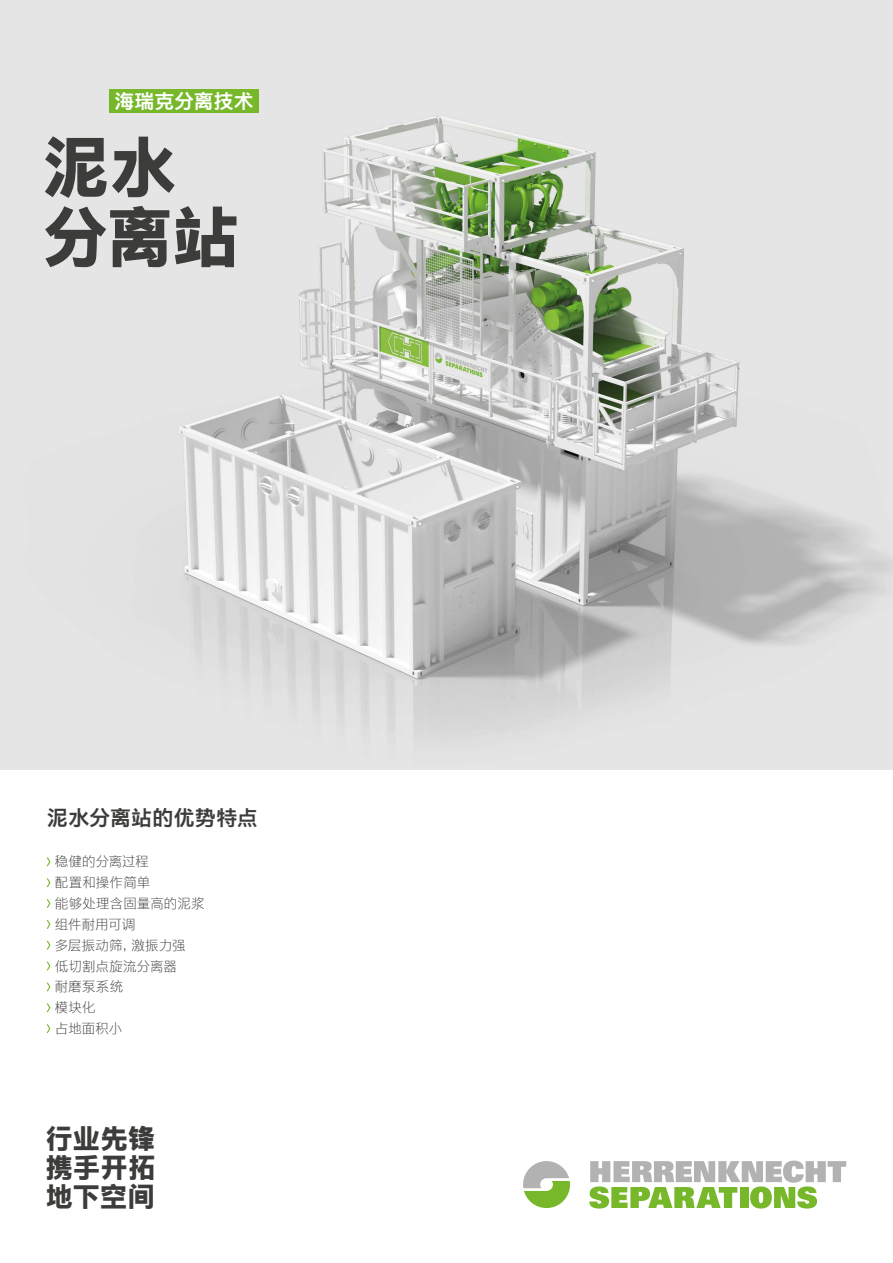
<style>
.page{position:relative;width:893px;height:1263px;background:#fff}
.page>*{position:absolute;margin:0;border:0;box-sizing:border-box;transform-origin:0 0}
.t1{font:66px/69.9px "M Ying Hei PRC W8";color:#3c3c3b}
.t2{font:27px/28.7px "M Ying Hei PRC W8";letter-spacing:.02em;color:#3c3c3b;text-align:justify}
.t3{font:21px "M Ying Hei PRC W7";letter-spacing:.015em;color:#3c3c3b}
.t4{font:19.8px "M Ying Hei PRC W7";letter-spacing:.01em;color:#fff}
.t5{font:13.5px/20.9px "M Ying Hei PRC W3";letter-spacing:.005em;color:#3c3c3b}
</style>
<div class="page">
<img style="left:0;top:0;width:893px;height:769px">
<div style="left:110px;top:89px;width:149px;height:24px;background:#76b82a"></div>
<svg style="left:46px;top:857px;width:5px;height:10px"></svg>
<svg style="left:46px;top:878px;width:5px;height:10px"></svg>
<svg style="left:46px;top:899px;width:5px;height:9px"></svg>
<svg style="left:46px;top:919px;width:5px;height:10px"></svg>
<svg style="left:46px;top:940px;width:5px;height:10px"></svg>
<svg style="left:46px;top:961px;width:5px;height:10px"></svg>
<svg style="left:46px;top:982px;width:5px;height:10px"></svg>
<svg style="left:46px;top:1003px;width:5px;height:10px"></svg>
<svg style="left:46px;top:1024px;width:5px;height:10px"></svg>
<svg style="left:589px;top:1160px;width:257px;height:48px"></svg>
<svg style="left:523px;top:1161px;width:47px;height:47px"></svg>
<h3 class="t4" style="left:114px;top:89px;width:141px">海瑞克分离技术</h3>
<h1 class="t1" style="left:43px;top:131px;width:198px">泥水分离站</h1>
<h3 class="t3" style="left:47px;top:804px;width:213px">泥水分离站的优势特点</h3>
<p class="t5" style="left:55px;top:851px;width:151px">稳健的分离过程<br>配置和操作简单<br>能够处理含固量高的泥浆组件耐用可调<br>多层振动筛，激振力强<br>低切割点旋流分离器<br>耐磨泵系统<br>模块化<br>占地面积小</p>
<h2 class="t2" style="left:46px;top:1124px;width:111px">行业先锋携手开拓地下空间</h2>
</div>
